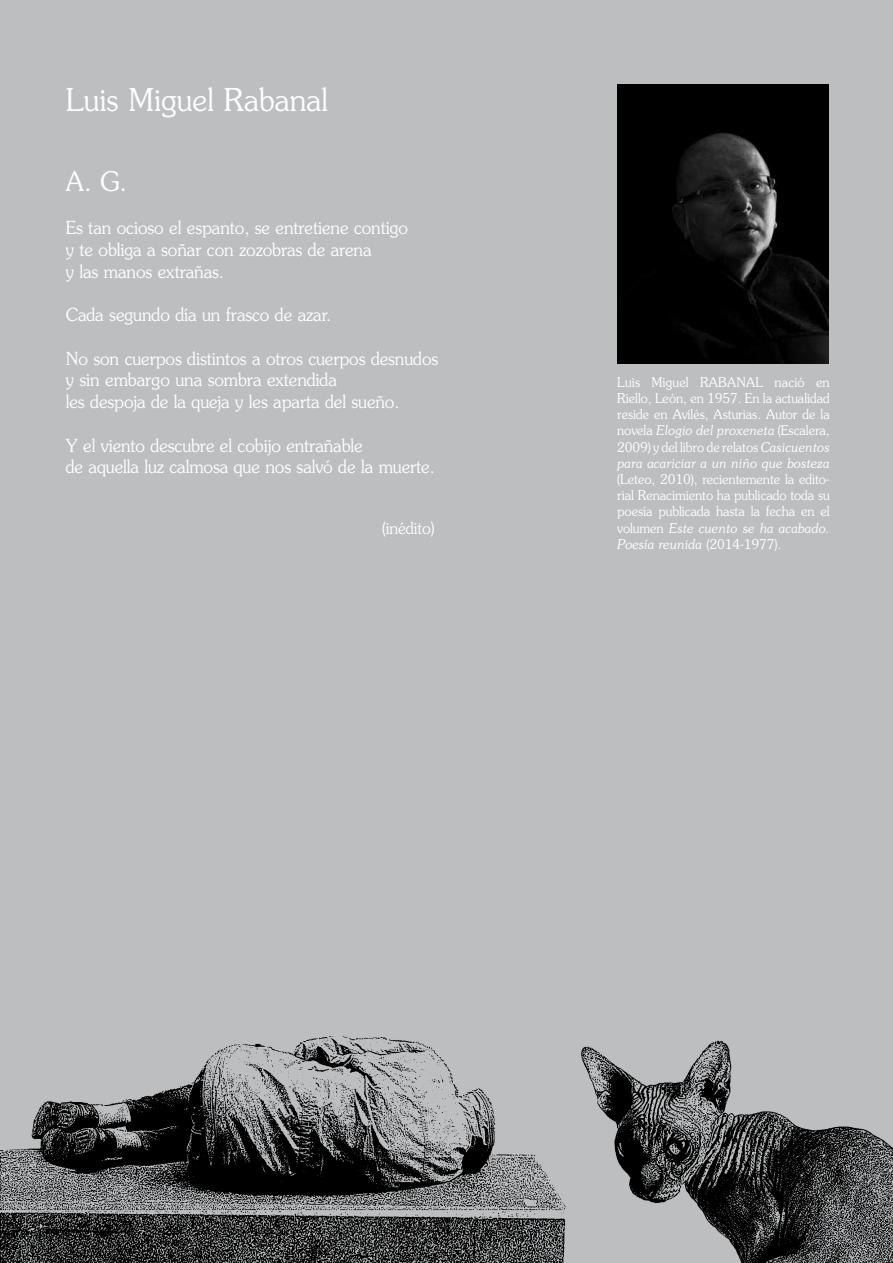
<style>
.page{position:relative;width:893px;height:1263px;background:#bcbec0}
.page>*{position:absolute;margin:0;border:0;box-sizing:border-box;transform-origin:0 0}
.t1{font:300 31.5px "Souvenir";color:#fff;scale:.95 1}
.t2{font:300 27px "Souvenir";color:#fff;scale:.95 1}
.t3{font:300 18px/21.8px "Souvenir";letter-spacing:-.005em;color:#fff;scale:.95 1}
.t4{font:300 16.5px "Souvenir";letter-spacing:-.005em;color:#fff;scale:.95 1}
.t5{font:300 13.5px/16.2px "Souvenir";letter-spacing:-.005em;color:#fff;text-align:justify;scale:.95 1}
.s1{font-style:italic}
</style>
<div class="page">
<img style="left:617px;top:84px;width:212px;height:279px">
<img style="left:0;top:1036px;width:893px;height:227px">
<h1 class="t1" style="left:66px;top:80px;width:277px">Luis Miguel Rabanal</h1>
<h2 class="t2" style="left:66px;top:165px;width:66px">A. G.</h2>
<h3 class="t3" style="left:66px;top:216px;width:362px">Es tan ocioso el espanto, se entretiene contigo y te obliga a soñar con zozobras de arena<br>y las manos extrañas.</h3>
<h3 class="t3" style="left:66px;top:303px;width:281px">Cada segundo día un frasco de azar.</h3>
<h3 class="t3" style="left:66px;top:347px;width:394px">No son cuerpos distintos a otros cuerpos desnudos y sin embargo una sombra extendida<br>les despoja de la queja y les aparta del sueño.</h3>
<h3 class="t3" style="left:66px;top:434px;width:390px">Y el viento descubre el cobijo entrañable<br>de aquella luz calmosa que nos salvó de la muerte.</h3>
<p class="t4" style="left:382px;top:518px;width:57px">(inédito)</p>
<p class="t5" style="left:617px;top:373px;width:225px">Luis Miguel RABANAL nació en Riello, León, en 1957. En la actualidad reside en Avilés, Asturias. Autor de la novela <span class="s1">Elogio del proxeneta</span> (Escalera, 2009) y del libro de relatos <span class="s1">Casicuentos para acariciar a un niño que bosteza</span></p>
<p class="t5" style="left:617px;top:471px;width:225px">(Leteo, 2010), recientemente la edito&shy;rial Renacimiento ha publicado toda su poesía publicada hasta la fecha en el volumen <span class="s1">Este cuento se ha acabado.<br>Poesía reunida</span> (2014-1977).</p>
</div>
